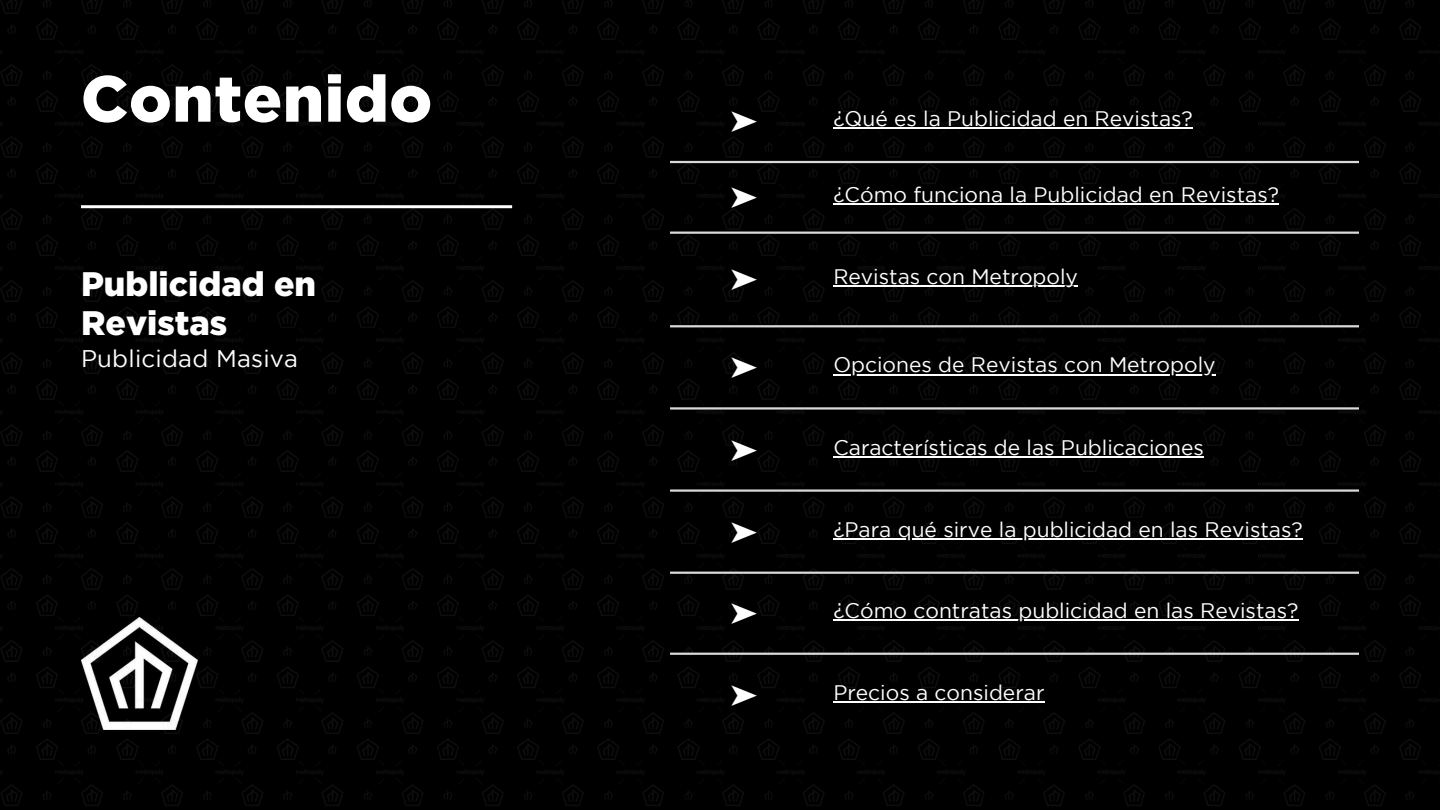
<style>
.page{position:relative;width:1440px;height:810px;background:#fff}
.page>*{position:absolute;margin:0;border:0;box-sizing:border-box;transform-origin:0 0}
.t1{font:900 65px "Gotham";letter-spacing:.01em;color:#fff}
.t2{font:900 34px/38.2px "Gotham";color:#fff}
.t3{font:30px "Free Serif";color:#fff}
.t4{font:24px "Gotham";letter-spacing:.01em;color:#fff}
.t5{font:21px "Gotham";color:#fff}
</style>
<div class="page">
<img style="left:0;top:0;width:1440px;height:810px">
<hr style="left:833px;top:128px;width:360px;height:1px;background:#fff">
<hr style="left:833px;top:204px;width:446px;height:1px;background:#fff">
<hr style="left:833px;top:286px;width:245px;height:1px;background:#fff">
<hr style="left:833px;top:374px;width:383px;height:1px;background:#fff">
<hr style="left:833px;top:456px;width:371px;height:2px;background:#fff">
<hr style="left:833px;top:538px;width:470px;height:2px;background:#fff">
<hr style="left:833px;top:620px;width:465px;height:1px;background:#fff">
<hr style="left:833px;top:701px;width:212px;height:2px;background:#fff">
<hr style="left:670px;top:161px;width:689px;height:2px;background:#d9d9d9">
<hr style="left:670px;top:232px;width:689px;height:2px;background:#d9d9d9">
<hr style="left:670px;top:325px;width:689px;height:2px;background:#d9d9d9">
<hr style="left:670px;top:407px;width:689px;height:3px;background:#d9d9d9">
<hr style="left:670px;top:489px;width:689px;height:3px;background:#d9d9d9">
<hr style="left:670px;top:572px;width:689px;height:2px;background:#d9d9d9">
<hr style="left:670px;top:653px;width:689px;height:2px;background:#d9d9d9">
<hr style="left:81px;top:205px;width:431px;height:3px;background:#fff">
<h1 class="t1" style="left:81px;top:61px;width:353px">Contenido</h1>
<h2 class="t2" style="left:81px;top:264px;width:237px">Publicidad en<br>Revistas</h2>
<p class="t4" style="left:81px;top:349px;width:219px">Publicidad Masiva</p>
<h3 class="t3" style="left:730px;top:105px;width:29px">➤</h3>
<p class="t5" style="left:833px;top:111px;width:361px">¿Qué es la Publicidad en Revistas?</p>
<h3 class="t3" style="left:730px;top:181px;width:29px">➤</h3>
<p class="t5" style="left:833px;top:187px;width:447px">¿Cómo funciona la Publicidad en Revistas?</p>
<h3 class="t3" style="left:730px;top:263px;width:29px">➤</h3>
<p class="t5" style="left:833px;top:269px;width:246px">Revistas con Metropoly</p>
<h3 class="t3" style="left:730px;top:351px;width:29px">➤</h3>
<p class="t5" style="left:833px;top:357px;width:384px">Opciones de Revistas con Metropoly</p>
<h3 class="t3" style="left:730px;top:434px;width:29px">➤</h3>
<p class="t5" style="left:833px;top:439px;width:372px">Características de las Publicaciones</p>
<h3 class="t3" style="left:730px;top:516px;width:29px">➤</h3>
<p class="t5" style="left:833px;top:521px;width:471px">¿Para qué sirve la publicidad en las Revistas?</p>
<h3 class="t3" style="left:730px;top:597px;width:29px">➤</h3>
<p class="t5" style="left:833px;top:603px;width:467px">¿Cómo contratas publicidad en las Revistas?</p>
<h3 class="t3" style="left:730px;top:679px;width:29px">➤</h3>
<p class="t5" style="left:833px;top:685px;width:213px">Precios a considerar</p>
</div>
